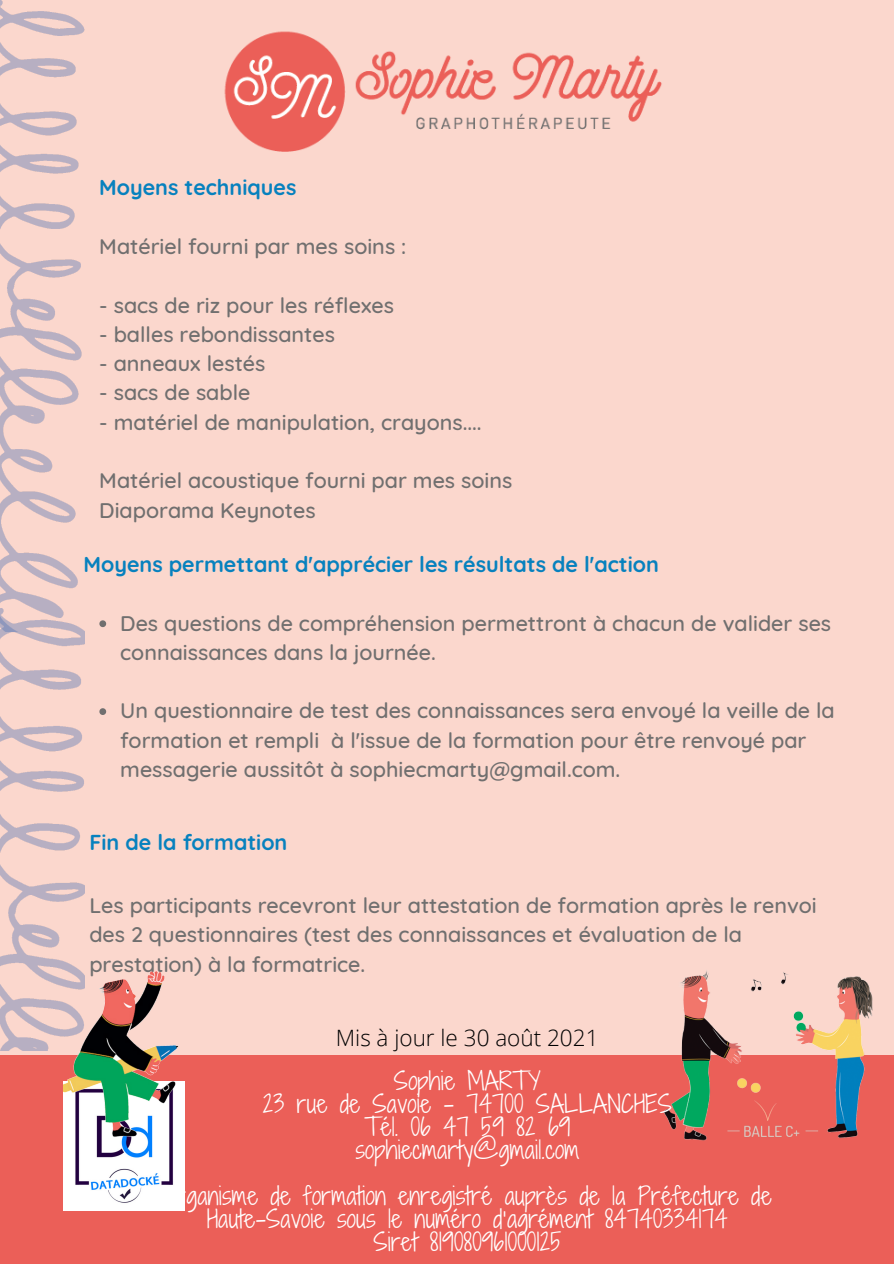
<style>
.page{position:relative;width:894px;height:1264px;background:#fff}
.page>*{position:absolute;margin:0;border:0;box-sizing:border-box;transform-origin:0 0}
.t1{font:23.85px/23.1px "Shadows Into Light Two";letter-spacing:.01em;color:#fff;text-align:center}
.t2{font:300 22.5px "Open Sans";color:#000}
.t3{font:500 21.6px/29.2px "Quicksand";color:#706f6f}
.t4{font:700 21.6px "Quicksand";color:#0781be}
</style>
<div class="page">
<div style="left:0;top:0;width:893px;height:1263px;background:#fbd7cd"></div>
<img style="left:0;top:0;width:84px;height:608px">
<img style="left:0;top:608px;width:84px;height:442px">
<img style="left:224px;top:31px;width:438px;height:121px">
<div style="left:0;top:1055px;width:893px;height:208px;background:#eb5f58"></div>
<img style="left:663px;top:970px;width:209px;height:170px">
<img style="left:64px;top:1145px;width:120px;height:65px">
<img style="left:63px;top:964px;width:121px;height:181px">
<svg style="left:99px;top:620px;width:7px;height:7px"></svg>
<svg style="left:99px;top:708px;width:7px;height:7px"></svg>
<p class="t4" style="left:99px;top:174px;width:198px">Moyens techniques</p>
<p class="t3" style="left:99px;top:231px;width:308px">Matériel fourni par mes soins :</p>
<p class="t3" style="left:99px;top:290px;width:296px">- sacs de riz pour les réflexes</p>
<p class="t3" style="left:99px;top:319px;width:237px">- balles rebondissantes</p>
<p class="t3" style="left:99px;top:348px;width:168px">- anneaux lestés</p>
<p class="t3" style="left:99px;top:378px;width:153px">- sacs de sable</p>
<p class="t3" style="left:99px;top:407px;width:384px">- matériel de manipulation, crayons....</p>
<p class="t3" style="left:99px;top:465px;width:414px">Matériel acoustique fourni par mes soins</p>
<p class="t3" style="left:99px;top:495px;width:218px">Diaporama Keynotes</p>
<p class="t4" style="left:84px;top:550px;width:576px">Moyens permettant d'apprécier les résultats de l'action</p>
<p class="t3" style="left:120px;top:607px;width:712px">Des questions de compréhension permettront à chacun de valider ses connaissances dans la journée.</p>
<p class="t3" style="left:120px;top:695px;width:715px">Un questionnaire de test des connaissances sera envoyé la veille de la formation et rempli à l'issue de la formation pour être renvoyé par messagerie aussitôt à sophiecmarty@gmail.com.</p>
<p class="t4" style="left:89px;top:828px;width:199px">Fin de la formation</p>
<p class="t3" style="left:89px;top:890px;width:728px">Les participants recevront leur attestation de formation après le renvoi des 2 questionnaires (test des connaissances et évaluation de la prestation) à la formatrice.</p>
<p class="t2" style="left:336px;top:1021px;width:264px">Mis à jour le 30 août 2021</p>
<p class="t1" style="left:394px;top:1068px;width:148px">Sophie MARTY</p>
<p class="t1" style="left:263px;top:1091px;width:410px">23 rue de Savoie - 74700 SALLANCHES</p>
<p class="t1" style="left:364px;top:1114px;width:207px">Tél. 06 47 59 82 69</p>
<p class="t1" style="left:355px;top:1137px;width:225px">sophiecmarty@gmail.com</p>
<p class="t1" style="left:163px;top:1183px;width:609px">Organisme de formation enregistré auprès de la Préfecture de<br>Haute-Savoie sous le numéro d’agrément 84740334174</p>
<p class="t1" style="left:373px;top:1229px;width:189px">Siret 819080961000125</p>
</div>
